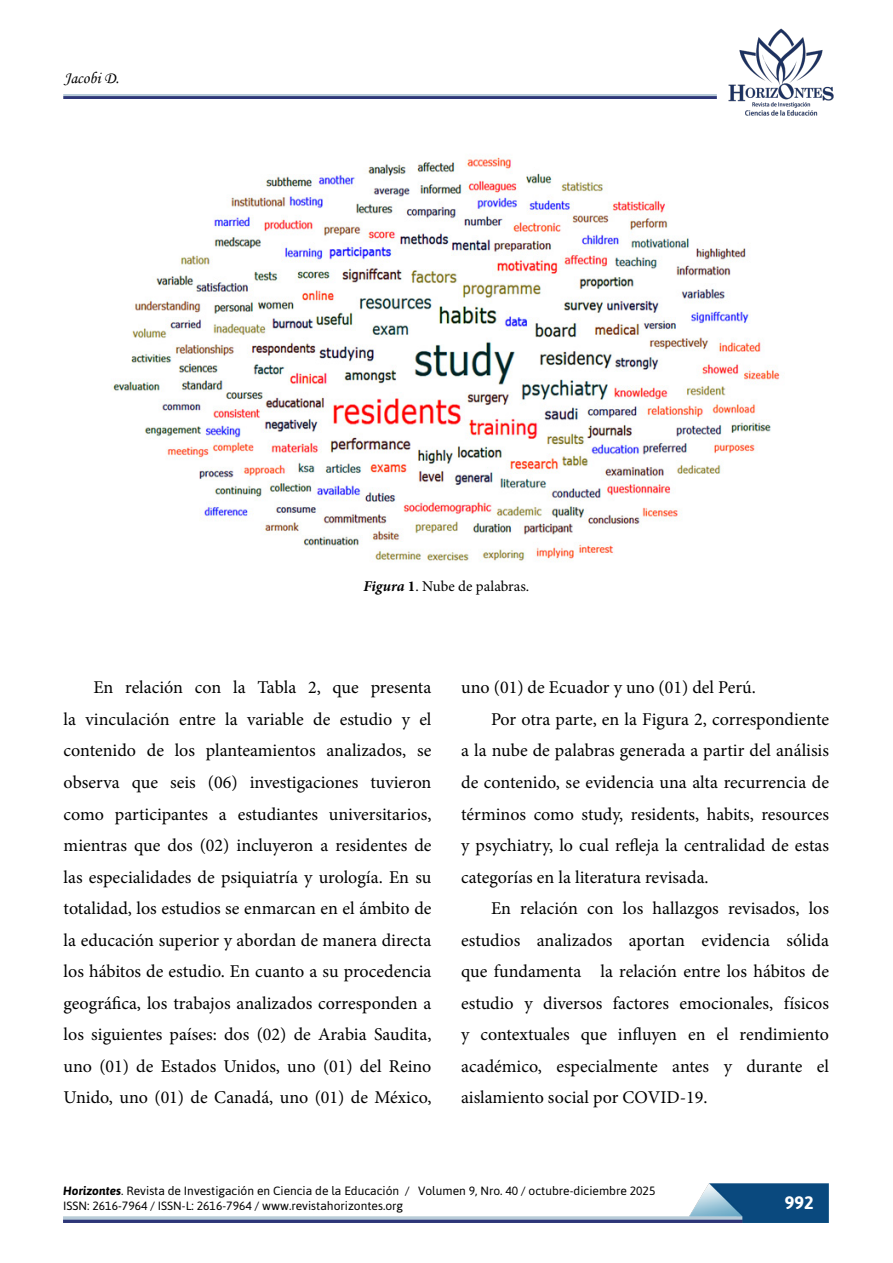
<style>
.page{position:relative;width:893px;height:1263px;background:#fff}
.page>*{position:absolute;margin:0;border:0;box-sizing:border-box;transform-origin:0 0}
.t1{font:18px/31.5px "Minion Pro";color:#000;text-align:justify}
.t2{font:700 18px "Asap";color:#fff}
.t3{font:16.5px "Monotype Corsiva";color:#000}
.t4{font:15px "Minion Pro";color:#000}
.t5{font:12px/14.4px "Asap";color:#000}
.s1{font-weight:700;font-style:italic}
.s2{font-weight:700}
</style>
<div class="page">
<img style="left:728px;top:28px;width:106px;height:88px">
<img style="left:64px;top:95px;width:652px;height:4px">
<img style="left:63px;top:1184px;width:766px;height:38px">
<img style="left:113px;top:157px;width:667px;height:404px">
<p class="t3" style="left:64px;top:68px;width:57px">Jacobi D.</p>
<p class="t4" style="left:364px;top:576px;width:167px"><span class="s1">Figura</span> <span class="s2">1</span>. Nube de palabras.</p>
<p class="t1" style="left:64px;top:672px;width:369px;text-indent:30px">En relación con la Tabla 2, que presenta la vinculación entre la variable de estudio y el contenido de los planteamientos analizados, se observa que seis (06) investigaciones tuvieron como participantes a estudiantes universitarios, mientras que dos (02) incluyeron a residentes de las especialidades de psiquiatría y urología. En su totalidad, los estudios se enmarcan en el ámbito de la educación superior y abordan de manera directa los hábitos de estudio. En cuanto a su procedencia geográfica, los trabajos analizados corresponden a los siguientes países: dos (02) de Arabia Saudita, uno (01) de Estados Unidos, uno (01) del Reino Unido, uno (01) de Canadá, uno (01) de México,</p>
<p class="t1" style="left:461px;top:672px;width:296px">uno (01) de Ecuador y uno (01) del Perú.</p>
<p class="t1" style="left:491px;top:703px;width:340px">Por otra parte, en la Figura 2, correspondiente</p>
<p class="t1" style="left:461px;top:735px;width:369px">a la nube de palabras generada a partir del análisis</p>
<p class="t1" style="left:461px;top:766px;width:369px">de contenido, se evidencia una alta recurrencia de</p>
<p class="t1" style="left:461px;top:798px;width:369px">términos como study, residents, habits, resources</p>
<p class="t1" style="left:461px;top:829px;width:369px">y psychiatry, lo cual refleja la centralidad de estas</p>
<p class="t1" style="left:461px;top:861px;width:249px">categorías en la literatura revisada.</p>
<p class="t1" style="left:491px;top:892px;width:340px">En relación con los hallazgos revisados, los</p>
<p class="t1" style="left:461px;top:924px;width:369px">estudios analizados aportan evidencia sólida</p>
<p class="t1" style="left:461px;top:955px;width:369px">que fundamenta la relación entre los hábitos de</p>
<p class="t1" style="left:461px;top:987px;width:369px">estudio y diversos factores emocionales, físicos</p>
<p class="t1" style="left:461px;top:1018px;width:369px">y contextuales que influyen en el rendimiento</p>
<p class="t1" style="left:461px;top:1050px;width:369px">académico, especialmente antes y durante el</p>
<p class="t1" style="left:461px;top:1081px;width:248px">aislamiento social por COVID-19.</p>
<p class="t5" style="left:63px;top:1184px;width:594px"><span class="s1">Horizontes</span>. Revista de Investigación en Ciencia de la Educación / Volumen 9, Nro. 40 / octubre-diciembre 2025<br>ISSN: 2616-7964 / ISSN-L: 2616-7964 / www.revistahorizontes.org</p>
<p class="t2" style="left:785px;top:1192px;width:30px">992</p>
</div>
